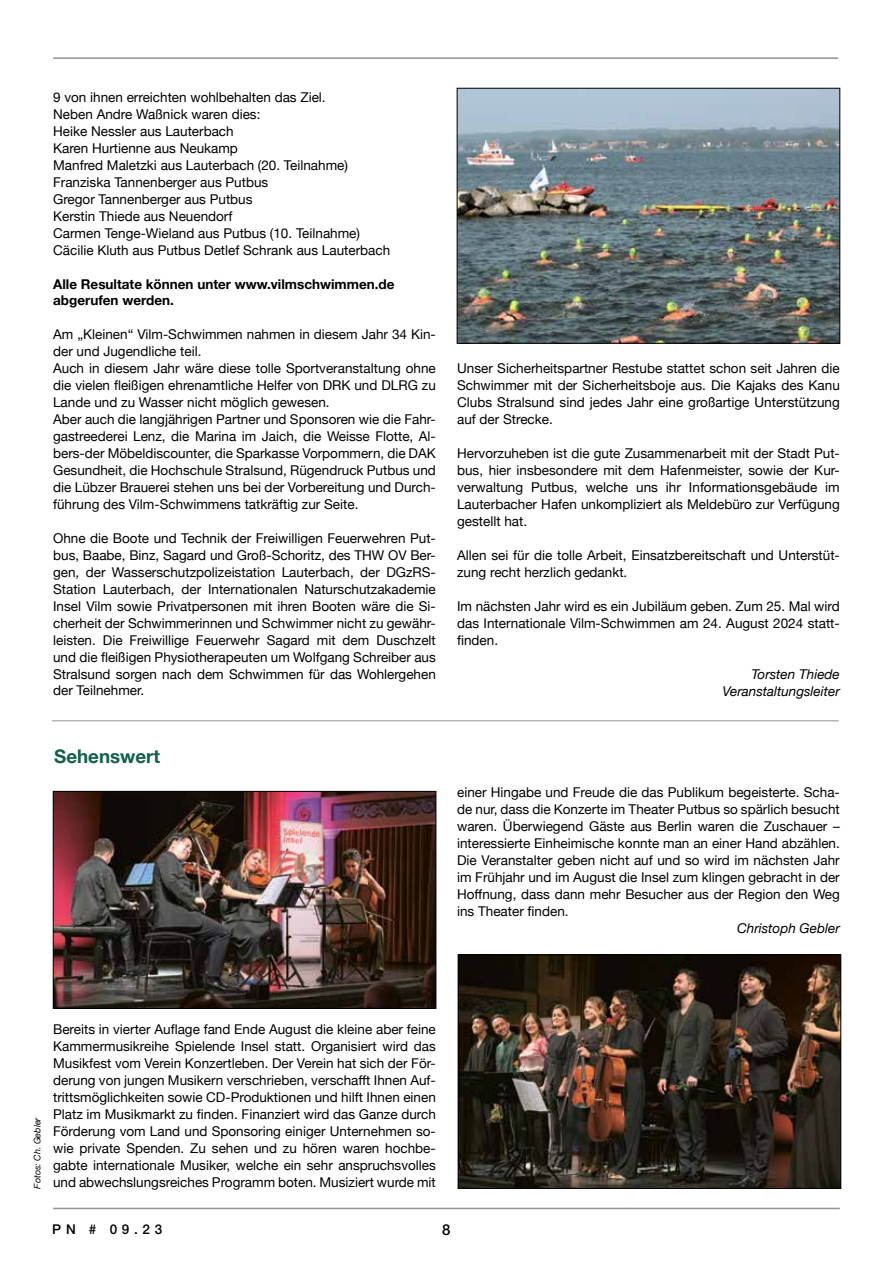
<style>
.page{position:relative;width:893px;height:1263px;background:#fff}
.page>*{position:absolute;margin:0;border:0;box-sizing:border-box;transform-origin:0 0}
.t1{font:700 18.75px "Helvetica Neue";color:#125f4a}
.t2{font:500 15px "Helvetica Neue LT Std";color:#000}
.t3{font:13.5px/17px "Helvetica Neue";color:#000;text-align:justify}
.t4{font:700 13.5px/17px "Helvetica Neue";color:#000}
.t5{font:italic 13.5px/17px "Helvetica Neue";color:#000;text-align:right}
.t6{font:500 13.5px "Helvetica Neue LT Std";color:#000}
.t7{font:italic 9px "Helvetica Neue";color:#000}
</style>
<div class="page">
<hr style="left:53px;top:1208px;width:787px;height:1px;background:#949290">
<hr style="left:53px;top:57px;width:785px;height:2px;background:#949290">
<hr style="left:52px;top:720px;width:787px;height:1px;background:#949290">
<img style="left:459px;top:90px;width:379px;height:251px">
<div style="left:457px;top:88px;width:383px;height:255px;border:1px solid #000"></div>
<img style="left:460px;top:957px;width:379px;height:229px">
<div style="left:458px;top:955px;width:383px;height:233px;border:1px solid #000"></div>
<img style="left:55px;top:793px;width:379px;height:213px">
<div style="left:53px;top:791px;width:383px;height:217px;border:1px solid #000"></div>
<p class="t3" style="left:53px;top:89px;width:339px;text-align:left">9 von ihnen erreichten wohlbehalten das Ziel.<br>Neben Andre Waßnick waren dies:<br>Heike Nessler aus Lauterbach<br>Karen Hurtienne aus Neukamp<br>Manfred Maletzki aus Lauterbach (20. Teilnahme)<br>Franziska Tannenberger aus Putbus<br>Gregor Tannenberger aus Putbus<br>Kerstin Thiede aus Neuendorf<br>Carmen Tenge-Wieland aus Putbus (10. Teilnahme)<br>Cäcilie Kluth aus Putbus Detlef Schrank aus Lauterbach</p>
<p class="t4" style="left:53px;top:276px;width:343px">Alle Resultate können unter www.vilmschwimmen.de abgerufen werden.</p>
<p class="t3" style="left:53px;top:327px;width:384px;text-align:left">Am „Kleinen“ Vilm-Schwimmen nahmen in diesem Jahr 34 Kin&shy;der und Jugendliche teil.<br>Auch in diesem Jahr wäre diese tolle Sportveranstaltung ohne die vielen fleißigen ehrenamtliche Helfer von DRK und DLRG zu Lande und zu Wasser nicht möglich gewesen.<br>Aber auch die langjährigen Partner und Sponsoren wie die Fahr&shy;gastreederei Lenz, die Marina im Jaich, die Weisse Flotte, Al&shy;bers-der Möbeldiscounter, die Sparkasse Vorpommern, die DAK Gesundheit, die Hochschule Stralsund, Rügendruck Putbus und die Lübzer Brauerei stehen uns bei der Vorbereitung und Durch&shy;führung des Vilm-Schwimmens tatkräftig zur Seite.</p>
<p class="t3" style="left:53px;top:530px;width:384px">Ohne die Boote und Technik der Freiwilligen Feuerwehren Put&shy;bus, Baabe, Binz, Sagard und Groß-Schoritz, des THW OV Ber&shy;gen, der Wasserschutzpolizeistation Lauterbach, der DGzRS-Station Lauterbach, der Internationalen Naturschutzakademie Insel Vilm sowie Privatpersonen mit ihren Booten wäre die Si&shy;cherheit der Schwimmerinnen und Schwimmer nicht zu gewähr&shy;leisten. Die Freiwillige Feuerwehr Sagard mit dem Duschzelt und die fleißigen Physiotherapeuten um Wolfgang Schreiber aus Stralsund sorgen nach dem Schwimmen für das Wohlergehen der Teilnehmer.</p>
<h1 class="t1" style="left:54px;top:742px;width:107px">Sehenswert</h1>
<p class="t3" style="left:457px;top:361px;width:384px">Unser Sicherheitspartner Restube stattet schon seit Jahren die Schwimmer mit der Sicherheitsboje aus. Die Kajaks des Kanu Clubs Stralsund sind jedes Jahr eine großartige Unterstützung auf der Strecke.</p>
<p class="t3" style="left:457px;top:446px;width:384px">Hervorzuheben ist die gute Zusammenarbeit mit der Stadt Put&shy;bus, hier insbesondere mit dem Hafenmeister, sowie der Kur&shy;verwaltung Putbus, welche uns ihr Informationsgebäude im Lauterbacher Hafen unkompliziert als Meldebüro zur Verfügung gestellt hat.</p>
<p class="t3" style="left:457px;top:547px;width:384px">Allen sei für die tolle Arbeit, Einsatzbereitschaft und Unterstüt&shy;zung recht herzlich gedankt.</p>
<p class="t3" style="left:457px;top:598px;width:384px">Im nächsten Jahr wird es ein Jubiläum geben. Zum 25. Mal wird das Internationale Vilm-Schwimmen am 24. August 2024 statt&shy;finden.</p>
<p class="t5" style="left:723px;top:666px;width:119px">Torsten Thiede<br>Veranstaltungsleiter</p>
<p class="t3" style="left:457px;top:784px;width:384px">einer Hingabe und Freude die das Publikum begeisterte. Scha&shy;de nur, dass die Konzerte im Theater Putbus so spärlich besucht waren. Überwiegend Gäste aus Berlin waren die Zuschauer – interessierte Einheimische konnte man an einer Hand abzählen.<br>Die Veranstalter geben nicht auf und so wird im nächsten Jahr im Frühjahr und im August die Insel zum klingen gebracht in der Hoffnung, dass dann mehr Besucher aus der Region den Weg ins Theater finden.</p>
<p class="t5" style="left:737px;top:920px;width:104px">Christoph Gebler</p>
<p class="t7" style="left:31px;top:1188px;width:73px;rotate:-90deg">Fotos: Ch. Gebler</p>
<p class="t3" style="left:53px;top:1022px;width:384px">Bereits in vierter Auflage fand Ende August die kleine aber feine Kammermusikreihe Spielende Insel statt. Organisiert wird das Musikfest vom Verein Konzertleben. Der Verein hat sich der För&shy;derung von jungen Musikern verschrieben, verschafft Ihnen Auf&shy;trittsmöglichkeiten sowie CD-Produktionen und hilft Ihnen einen Platz im Musikmarkt zu finden. Finanziert wird das Ganze durch Förderung vom Land und Sponsoring einiger Unternehmen so&shy;wie private Spenden. Zu sehen und zu hören waren hochbe&shy;gabte internationale Musiker, welche ein sehr anspruchsvolles und abwechslungsreiches Programm boten. Musiziert wurde mit</p>
<p class="t6" style="left:52px;top:1221px;width:112px">PN # 09.23</p>
<p class="t2" style="left:442px;top:1221px;width:10px">8</p>
</div>
